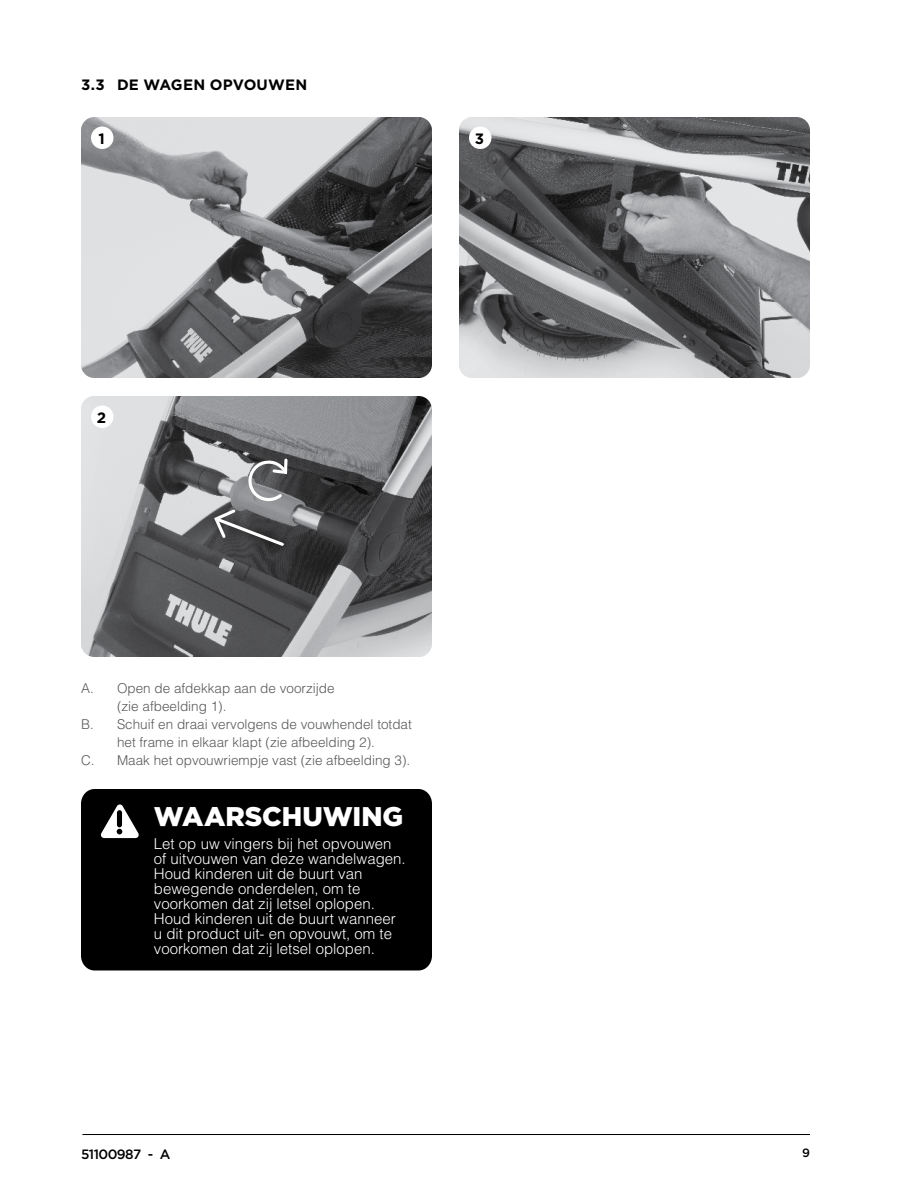
<style>
.page{position:relative;width:918px;height:1188px;background:#fff}
.page>*{position:absolute;margin:0;border:0;box-sizing:border-box;transform-origin:0 0}
.t1{font:900 27px "Gotham";letter-spacing:-.005em;color:#fff}
.t2{font:300 15px/15px "Helvetica";color:#fff}
.t3{font:700 15px "Gotham";letter-spacing:.015em;color:#000}
.t4{font:300 13.5px "Helvetica";color:#58595b}
.t5{font:500 13.5px "Thule";letter-spacing:-.04em;color:#000}
.t6{font:500 12px "Thule";color:#000}
</style>
<div class="page">
<hr style="left:82px;top:1134px;width:728px;height:1px;background:#000">
<div style="left:81px;top:789px;width:351px;height:182px;background:#000;border-radius:14px"></div>
<svg style="left:101px;top:804px;width:38px;height:34px"></svg>
<img style="left:81px;top:396px;width:351px;height:261px">
<div style="left:91px;top:406px;width:23px;height:22px;background:#fff;border-radius:50%"></div>
<img style="left:81px;top:117px;width:351px;height:261px">
<div style="left:91px;top:127px;width:23px;height:22px;background:#fff;border-radius:50%"></div>
<img style="left:459px;top:117px;width:351px;height:261px">
<div style="left:469px;top:127px;width:23px;height:22px;background:#fff;border-radius:50%"></div>
<svg style="left:199px;top:455px;width:100px;height:114px;background:#727375"></svg>
<p class="t3" style="left:81px;top:75px;width:228px">3.3 DE WAGEN OPVOUWEN</p>
<p class="t3" style="left:98px;top:128px;width:8px">1</p>
<p class="t3" style="left:475px;top:128px;width:11px">3</p>
<p class="t3" style="left:97px;top:407px;width:11px">2</p>
<p class="t4" style="left:81px;top:680px;width:255px">A. Open de afdekkap aan de voorzijde</p>
<p class="t4" style="left:117px;top:698px;width:111px">(zie afbeelding 1).</p>
<p class="t4" style="left:81px;top:716px;width:332px">B. Schuif en draai vervolgens de vouwhendel totdat</p>
<p class="t4" style="left:117px;top:734px;width:260px">het frame in elkaar klapt (zie afbeelding 2).</p>
<p class="t4" style="left:81px;top:752px;width:331px">C. Maak het opvouwriempje vast (zie afbeelding 3).</p>
<h1 class="t1" style="left:154px;top:798px;width:251px">WAARSCHUWING</h1>
<p class="t2" style="left:154px;top:836px;width:253px">Let op uw vingers bij het opvouwen of uitvouwen van deze wandelwagen.<br>Houd kinderen uit de buurt van bewegende onderdelen, om te voorkomen dat zij letsel oplopen.<br>Houd kinderen uit de buurt wanneer u dit product uit- en opvouwt, om te voorkomen dat zij letsel oplopen.</p>
<p class="t5" style="left:81px;top:1145px;width:91px">51100987 - A</p>
<p class="t6" style="left:802px;top:1145px;width:9px">9</p>
</div>
